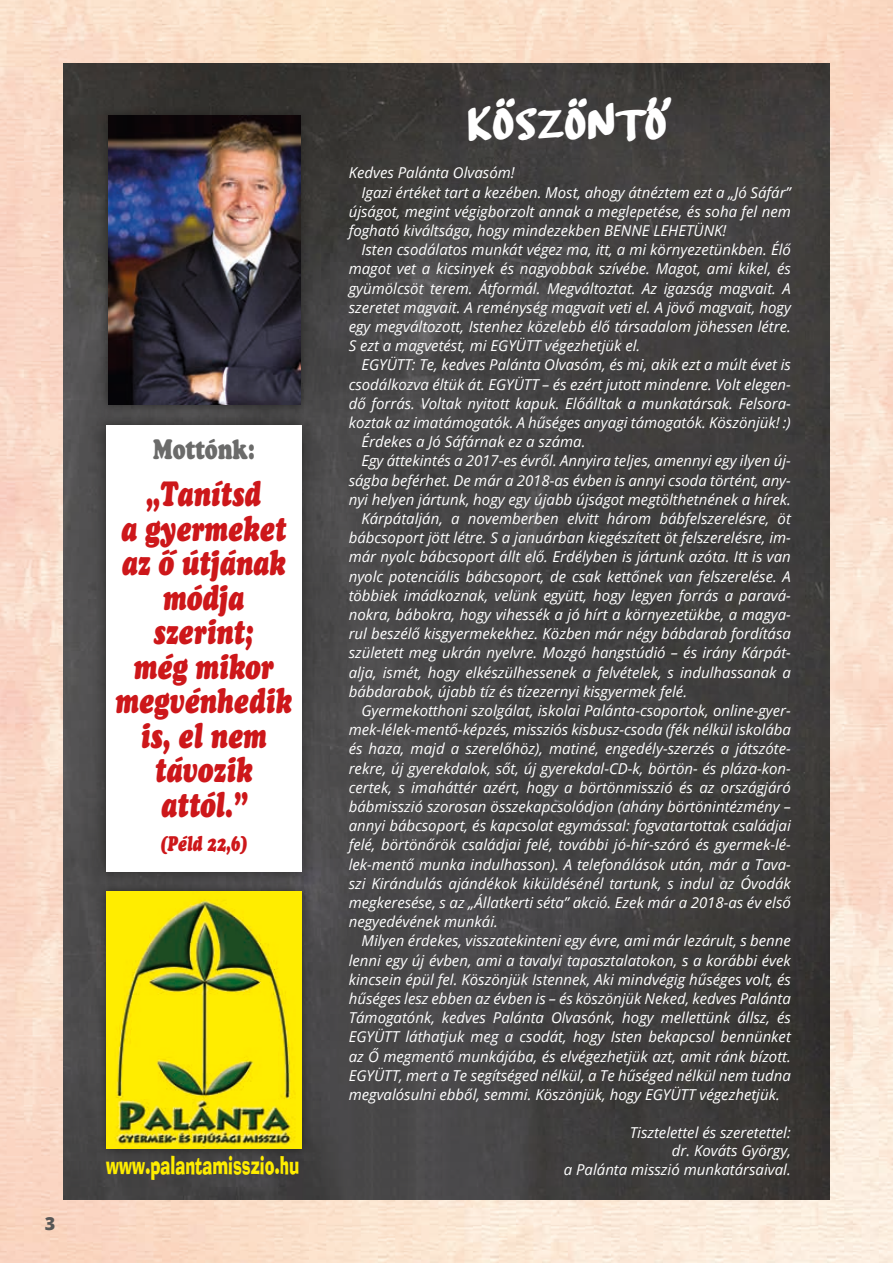
<style>
.page{position:relative;width:893px;height:1263px;background:#fff}
.page>*{position:absolute;margin:0;border:0;box-sizing:border-box;transform-origin:0 0}
.t1{font:45px "Board Marker";color:#fff}
.t2{font:italic 33.75px/34.5px "Cooper Blk PFL";color:#cd171a;text-align:center;scale:.75 1}
.t3{font:27px "Cooper Blk PFL";color:#6b6b6a;scale:.75 1}
.t4{font:24.75px "Ad Lib PFL";color:#ffed00;scale:.63 1}
.t5{font:italic 20.25px "Cooper Blk PFL";color:#cd171a;scale:.75 1}
.t6{font:800 18px "Open Sans";color:#575756}
.t7{font:italic 15px/18.8px "Open Sans";color:#fff;text-align:right}
</style>
<div class="page">
<img style="left:0;top:0;width:893px;height:1263px">
<img style="left:64px;top:64px;width:765px;height:1135px">
<div style="left:99px;top:106px;width:211px;height:308px;background:#1d1d1b;opacity:.75"></div>
<img style="left:108px;top:115px;width:192px;height:289px">
<div style="left:92px;top:411px;width:224px;height:475px;background:#474647"></div>
<div style="left:106px;top:425px;width:196px;height:446px;background:#fff"></div>
<div style="left:97px;top:883px;width:214px;height:275px;background:#1d1d1b;opacity:.75"></div>
<img style="left:106px;top:892px;width:196px;height:256px">
<p class="t6" style="left:45px;top:1210px;width:12px">3</p>
<h3 class="t3" style="left:153px;top:433px;width:138px">Mottónk:</h3>
<h2 class="t2" style="left:116px;top:477px;width:237px">„Tanítsd<br>a gyermeket az ő útjának módja szerint;<br>még mikor megvénhedik is, el nem távozik attól.”</h2>
<h3 class="t5" style="left:160px;top:832px;width:118px">(Péld 22,6)</h3>
<h3 class="t4" style="left:106px;top:1149px;width:308px">www.palantamisszio.hu</h3>
<h1 class="t1" style="left:468px;top:97px;width:205px">KoszontO”</h1>
<h1 class="t1" style="left:496px;top:72px;width:21px">..</h1>
<h1 class="t1" style="left:568px;top:72px;width:21px">..</h1>
<p class="t7" style="left:349px;top:163px;width:168px">Kedves Palánta Olvasóm!</p>
<p class="t7" style="left:361px;top:182px;width:431px">Igazi értéket tart a kezében. Most, ahogy átnéztem ezt a „Jó Sáfár”</p>
<p class="t7" style="left:349px;top:201px;width:444px">újságot, megint végigborzolt annak a meglepetése, és soha fel nem</p>
<p class="t7" style="left:349px;top:221px;width:379px">fogható kiváltsága, hogy mindezekben BENNE LEHETÜNK!</p>
<p class="t7" style="left:361px;top:240px;width:431px">Isten csodálatos munkát végez ma, itt, a mi környezetünkben. Élő</p>
<p class="t7" style="left:349px;top:259px;width:444px">magot vet a kicsinyek és nagyobbak szívébe. Magot, ami kikel, és</p>
<p class="t7" style="left:349px;top:278px;width:444px">gyümölcsöt terem. Átformál. Megváltoztat. Az igazság magvait. A</p>
<p class="t7" style="left:349px;top:297px;width:444px">szeretet magvait. A reménység magvait veti el. A jövő magvait, hogy</p>
<p class="t7" style="left:349px;top:317px;width:444px">egy megváltozott, Istenhez közelebb élő társadalom jöhessen létre.</p>
<p class="t7" style="left:349px;top:336px;width:293px">S ezt a magvetést, mi EGYÜTT végezhetjük el.</p>
<p class="t7" style="left:361px;top:355px;width:431px">EGYÜTT: Te, kedves Palánta Olvasóm, és mi, akik ezt a múlt évet is</p>
<p class="t7" style="left:349px;top:374px;width:444px">csodálkozva éltük át. EGYÜTT – és ezért jutott mindenre. Volt elegen-</p>
<p class="t7" style="left:349px;top:393px;width:444px">dő forrás. Voltak nyitott kapuk. Előálltak a munkatársak. Felsora-</p>
<p class="t7" style="left:349px;top:413px;width:444px">koztak az imatámogatók. A hűséges anyagi támogatók. Köszönjük! :)</p>
<p class="t7" style="left:361px;top:432px;width:226px">Érdekes a Jó Sáfárnak ez a száma.</p>
<p class="t7" style="left:361px;top:451px;width:431px">Egy áttekintés a 2017-es évről. Annyira teljes, amennyi egy ilyen új-</p>
<p class="t7" style="left:349px;top:470px;width:444px">ságba beférhet. De már a 2018-as évben is annyi csoda történt, an -</p>
<p class="t7" style="left:349px;top:489px;width:444px">nyi helyen jártunk, hogy egy újabb újságot megtölthetnének a hírek.</p>
<p class="t7" style="left:361px;top:509px;width:431px">Kárpátalján, a novemberben elvitt három bábfelszerelésre, öt</p>
<p class="t7" style="left:349px;top:528px;width:444px">bábcsoport jött létre. S a januárban kiegészített öt felszerelésre, im-</p>
<p class="t7" style="left:349px;top:547px;width:444px">már nyolc bábcsoport állt elő. Erdélyben is jártunk azóta. Itt is van</p>
<p class="t7" style="left:349px;top:566px;width:444px">nyolc potenciális bábcsoport, de csak kettőnek van felszerelése. A</p>
<p class="t7" style="left:349px;top:585px;width:444px">többiek imádkoznak, velünk együtt, hogy legyen forrás a paravá-</p>
<p class="t7" style="left:349px;top:605px;width:444px">nokra, bábokra, hogy vihessék a jó hírt a környezetükbe, a magya-</p>
<p class="t7" style="left:349px;top:624px;width:444px">rul beszélő kisgyermekekhez. Közben már négy bábdarab fordítása</p>
<p class="t7" style="left:349px;top:643px;width:444px">született meg ukrán nyelvre. Mozgó hangstúdió – és irány Kárpát-</p>
<p class="t7" style="left:349px;top:662px;width:444px">alja, ismét, hogy elkészülhessenek a felvételek, s indulhassanak a</p>
<p class="t7" style="left:349px;top:681px;width:340px">bábdarabok, újabb tíz és tízezernyi kisgyermek felé.</p>
<p class="t7" style="left:361px;top:701px;width:431px">Gyermekotthoni szolgálat, iskolai Palánta-csoportok, online-gyer-</p>
<p class="t7" style="left:349px;top:720px;width:444px">mek-lélek-mentő-képzés, missziós kisbusz-csoda (fék nélkül iskolába</p>
<p class="t7" style="left:349px;top:739px;width:444px">és haza, majd a szerelőhöz), matiné, engedély-szerzés a játszóte-</p>
<p class="t7" style="left:349px;top:758px;width:444px">rekre, új gyerekdalok, sőt, új gyerekdal-CD-k, börtön- és pláza-kon-</p>
<p class="t7" style="left:349px;top:777px;width:444px">certek, s imaháttér azért, hogy a börtönmisszió és az országjáró</p>
<p class="t7" style="left:349px;top:797px;width:444px">bábmisszió szorosan összekapcsolódjon (ahány börtönintézmény –</p>
<p class="t7" style="left:349px;top:816px;width:444px">annyi bábcsoport, és kapcsolat egymással: fogvatartottak családjai</p>
<p class="t7" style="left:349px;top:835px;width:444px">felé, börtönőrök családjai felé, további jó-hír-szóró és gyermek-lé-</p>
<p class="t7" style="left:349px;top:854px;width:444px">lek-mentő munka indulhasson). A telefonálások után, már a Tava-</p>
<p class="t7" style="left:349px;top:873px;width:444px">szi Kirándulás ajándékok kiküldésénél tartunk, s indul az Óvodák</p>
<p class="t7" style="left:349px;top:893px;width:444px">megkeresése, s az „Állatkerti séta” akció. Ezek már a 2018-as év első</p>
<p class="t7" style="left:349px;top:912px;width:151px">negyedévének munkái.</p>
<p class="t7" style="left:361px;top:931px;width:431px">Milyen érdekes, visszatekinteni egy évre, ami már lezárult, s benne</p>
<p class="t7" style="left:349px;top:950px;width:444px">lenni egy új évben, ami a tavalyi tapasztalatokon, s a korábbi évek</p>
<p class="t7" style="left:349px;top:969px;width:444px">kincsein épül fel. Köszönjük Istennek, Aki mindvégig hűséges volt, és</p>
<p class="t7" style="left:349px;top:989px;width:444px">hűséges lesz ebben az évben is – és köszönjük Neked, kedves Palánta</p>
<p class="t7" style="left:349px;top:1008px;width:444px">Támogatónk, kedves Palánta Olvasónk, hogy mellettünk állsz, és</p>
<p class="t7" style="left:349px;top:1027px;width:444px">EGYÜTT láthatjuk meg a csodát, hogy Isten bekapcsol bennünket</p>
<p class="t7" style="left:349px;top:1046px;width:444px">az Ő megmentő munkájába, és elvégezhetjük azt, amit ránk bízott.</p>
<p class="t7" style="left:349px;top:1065px;width:444px">EGYÜTT, mert a Te segítséged nélkül, a Te hűséged nélkül nem tudna</p>
<p class="t7" style="left:349px;top:1085px;width:433px">megvalósulni ebből, semmi. Köszönjük, hogy EGYÜTT végezhetjük.</p>
<p class="t7" style="left:564px;top:1122px;width:229px">Tisztelettel és szeretettel:<br>dr. Kováts György,<br>a Palánta misszió munkatársaival.</p>
</div>
